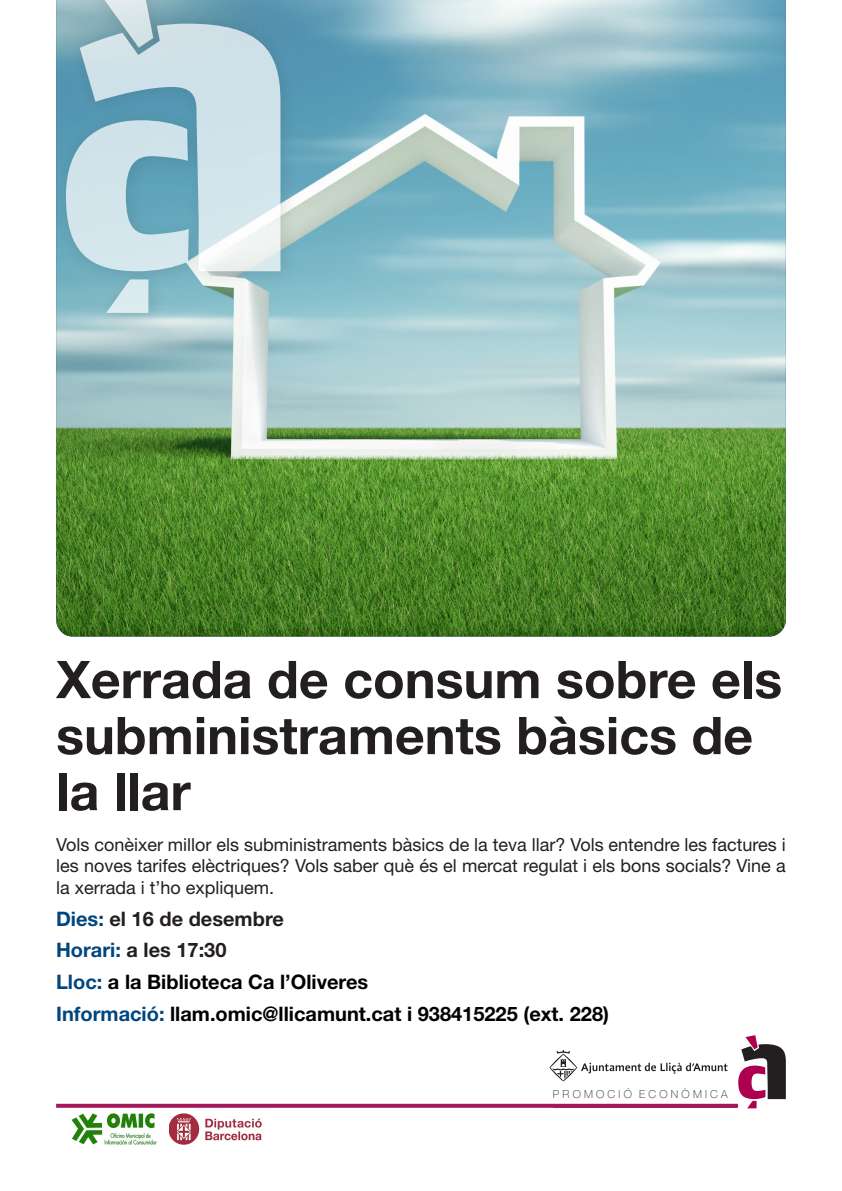
<style>
.page{position:relative;width:842px;height:1191px;background:#fff}
.page>*{position:absolute;margin:0;border:0;box-sizing:border-box;transform-origin:0 0}
.t1{font:700 52px/56px "Helvetica Neue";color:#231f20}
.t2{font:700 20px "Helvetica Neue";color:#000}
.t3{font:700 20px "Helvetica Neue";color:#231f20}
.t4{font:18px/21.6px "Helvetica Neue";color:#231f20;text-align:justify}
.t5{font:100 11px "Helvetica Neue";letter-spacing:.295em;color:#231f20}
.s1{color:#00467e}
</style>
<div class="page">
<img style="left:56px;top:0;width:730px;height:636px">
<div style="left:52px;top:0;width:247px;height:331px;background:#231f20;opacity:.19"></div>
<svg style="left:80px;top:24px;width:200px;height:247px;background:#bcd5df"></svg>
<svg style="left:66px;top:120px;width:123px;height:151px;background:#a8ccd8"></svg>
<svg style="left:106px;top:279px;width:42px;height:34px"></svg>
<svg style="left:99px;top:0;width:54px;height:48px;background:#b7ced4"></svg>
<svg style="left:738px;top:1035px;width:48px;height:73px"></svg>
<svg style="left:549px;top:1050px;width:179px;height:31px"></svg>
<svg style="left:56px;top:1103px;width:682px;height:4px;background:#b7467b"></svg>
<img style="left:71px;top:1113px;width:191px;height:31px">
<p class="t1" style="left:56px;top:653px;width:728px">Xerrada de consum sobre els subministraments bàsics de la llar</p>
<p class="t4" style="left:56px;top:834px;width:731px">Vols conèixer millor els subministraments bàsics de la teva llar? Vols entendre les factures i les noves tarifes elèctriques? Vols saber què és el mercat regulat i els bons socials? Vine a la xerrada i t’ho expliquem.</p>
<p class="t3" style="left:56px;top:902px;width:229px"><span class="s1">Dies:</span> el 16 de desembre</p>
<p class="t3" style="left:56px;top:934px;width:172px"><span class="s1">Horari:</span> a les 17:30</p>
<p class="t2" style="left:56px;top:966px;width:314px"><span class="s1">Lloc:</span> a la Biblioteca Ca l’Oliveres</p>
<p class="t2" style="left:56px;top:998px;width:554px"><span class="s1">Informació:</span> llam.omic@llicamunt.cat i 938415225 (ext. 228)</p>
<p class="t5" style="left:553px;top:1085px;width:176px">PROMOCIÓ ECONÒMICA</p>
</div>
